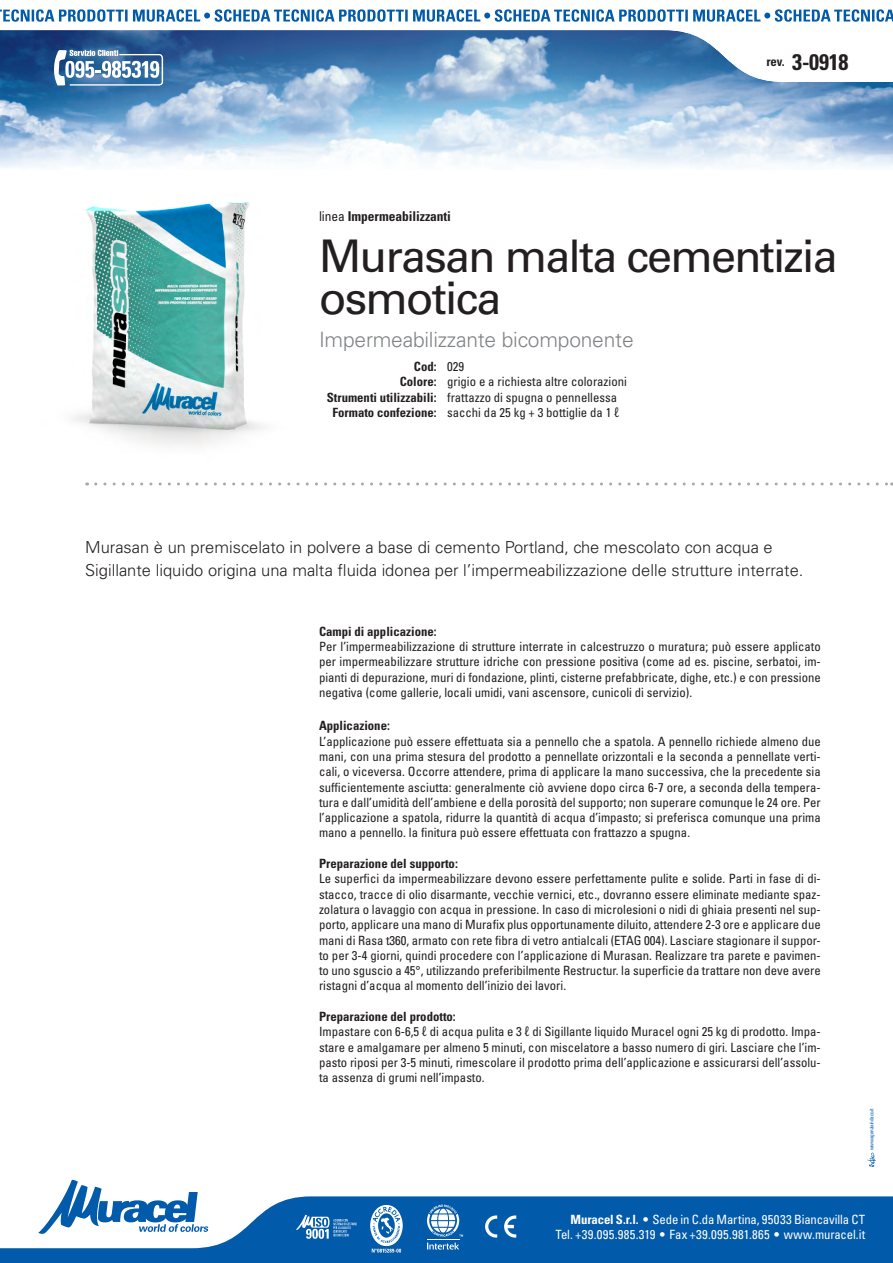
<style>
.page{position:relative;width:893px;height:1263px;background:#fff}
.page>*{position:absolute;margin:0;border:0;box-sizing:border-box;transform-origin:0 0}
.Linea{font:45px/42px "Univers LT Std";letter-spacing:-.04em;color:#231f20}
.Revisione{font:700 condensed 22.5px "Univers LT Std";color:#231f20}
.Linea-2{font:300 21px "Univers LT Std";letter-spacing:-.01em;color:#808285}
.Descrizione_estesa{font:300 16.5px/22.5px "Univers LT Std";color:#231f20}
.Linea-3{font:700 condensed 13.5px "Univers LT Std";letter-spacing:-.005em;color:#231f20}
.Testo_prima_pagina{font:condensed 12.75px/15.3px "Univers LT Std";color:#231f20;text-align:justify}
.Codice{font:condensed 12.75px "Univers LT Std";color:#231f20}
.t1{font:condensed 12.75px/15.3px "Univers LT Std";color:#fff;text-align:right}
.Testo_prima_pagina-2{font:700 condensed 12.75px "Univers LT Std";color:#231f20}
.Titolo_prima_pagina{font:700 condensed 12.75px "Univers LT Std";color:#231f20}
.Codice-2{font:700 condensed 12.75px "Univers LT Std";color:#231f20}
.t2{font:condensed 5.25px "Univers LT Std";letter-spacing:-.05em;color:#015aaa}
.s1{font-weight:400}
.s2{font-weight:700}
.s3{font-stretch:normal}
</style>
<div class="page">
<img style="left:0;top:82px;width:893px;height:86px">
<svg style="left:64px;top:1179px;width:134px;height:17px"></svg>
<svg style="left:0;top:1196px;width:893px;height:67px;fill:#015aaa"></svg>
<svg style="left:485px;top:1215px;width:31px;height:22px"></svg>
<svg style="left:296px;top:1215px;width:61px;height:24px"></svg>
<svg style="left:51px;top:82px;width:112px;height:4px"></svg>
<svg style="left:867px;top:1153px;width:9px;height:14px"></svg>
<svg style="left:370px;top:1205px;width:33px;height:47px"></svg>
<svg style="left:427px;top:1204px;width:36px;height:45px"></svg>
<svg style="left:0;top:30px;width:777px;height:52px;background:#5782b0"></svg>
<svg style="left:0;top:9px;width:893px;height:13px"></svg>
<svg style="left:96px;top:482px;width:797px;height:3px"></svg>
<img style="left:73px;top:202px;width:190px;height:243px">
<p class="Testo_prima_pagina-2" style="left:766px;top:54px;width:20px">rev.</p>
<p class="Revisione" style="left:792px;top:48px;width:58px">3-0918</p>
<p class="Linea-3" style="left:319px;top:208px;width:133px"><span class="s1">linea</span> Impermeabilizzanti</p>
<p class="Linea" style="left:319px;top:235px;width:520px">Murasan malta cementizia osmotica</p>
<p class="Linea-2" style="left:319px;top:327px;width:316px">Impermeabilizzante bicomponente</p>
<p class="Codice-2" style="left:414px;top:359px;width:52px">Cod: <span class="s1">029</span></p>
<p class="Codice" style="left:400px;top:374px;width:229px"><span class="s2">Colore:</span> grigio e a richiesta altre colorazioni</p>
<p class="Codice" style="left:327px;top:389px;width:292px"><span class="s2">Strumenti utilizzabili:</span> frattazzo di spugna o pennellessa</p>
<p class="Codice" style="left:332px;top:404px;width:288px"><span class="s2">Formato confezione:</span> sacchi da 25 kg + 3 bottiglie da 1 ℓ</p>
<p class="Descrizione_estesa" style="left:85px;top:536px;width:720px">Murasan è un premiscelato in polvere a base di cemento Portland, che mescolato con acqua e<br>Sigillante liquido origina una malta fluida idonea per l’impermeabilizzazione delle strutture interrate.</p>
<p class="Titolo_prima_pagina" style="left:319px;top:623px;width:119px">Campi di applicazione:</p>
<p class="Testo_prima_pagina" style="left:319px;top:639px;width:503px">Per l’impermeabilizzazione di strutture interrate in calcestruzzo o muratura; può essere applicato per impermeabilizzare strutture idriche con pressione positiva (come ad es. piscine, serbatoi, im&shy;pianti di depurazione, muri di fondazione, plinti, cisterne prefabbricate, dighe, etc.) e con pressione negativa (come gallerie, locali umidi, vani ascensore, cunicoli di servizio).</p>
<p class="Testo_prima_pagina-2" style="left:319px;top:718px;width:72px">Applicazione:</p>
<p class="Testo_prima_pagina" style="left:319px;top:733px;width:503px">L’applicazione può essere effettuata sia a pennello che a spatola. A pennello richiede almeno due mani, con una prima stesura del prodotto a pennellate orizzontali e la seconda a pennellate verti&shy;cali, o viceversa. Occorre attendere, prima di applicare la mano successiva, che la precedente sia sufficientemente asciutta: generalmente ciò avviene dopo circa 6-7 ore, a seconda della tempera&shy;tura e dall’umidità dell’ambiene e della porosità del supporto; non superare comunque le 24 ore. Per l’applicazione a spatola, ridurre la quantità di acqua d’impasto; si preferisca comunque una prima mano a pennello. la finitura può essere effettuata con frattazzo a spugna.</p>
<p class="Testo_prima_pagina-2" style="left:319px;top:856px;width:140px">Preparazione del supporto:</p>
<p class="Testo_prima_pagina" style="left:319px;top:871px;width:503px">Le superfici da impermeabilizzare devono essere perfettamente pulite e solide. Parti in fase di di&shy;stacco, tracce di olio disarmante, vecchie vernici, etc., dovranno essere eliminate mediante spaz&shy;zolatura o lavaggio con acqua in pressione. In caso di microlesioni o nidi di ghiaia presenti nel sup&shy;porto, applicare una mano di Murafix plus opportunamente diluito, attendere 2-3 ore e applicare due mani di Rasa t360, armato con rete fibra di vetro antialcali (ETAG 004). Lasciare stagionare il suppor&shy;to per 3-4 giorni, quindi procedere con l’applicazione di Murasan. Realizzare tra parete e pavimen&shy;to uno sguscio a 45°, utilizzando preferibilmente Restructur. la superficie da trattare non deve avere ristagni d’acqua al momento dell’inizio dei lavori.</p>
<p class="Testo_prima_pagina-2" style="left:319px;top:1009px;width:138px">Preparazione del prodotto:</p>
<p class="Testo_prima_pagina" style="left:319px;top:1024px;width:503px">Impastare con 6-6,5 ℓ di acqua pulita e 3 ℓ di Sigillante liquido Muracel ogni 25 kg di prodotto. Impa&shy;stare e amalgamare per almeno 5 minuti, con miscelatore a basso numero di giri. Lasciare che l’im&shy;pasto riposi per 3-5 minuti, rimescolare il prodotto prima dell’applicazione e assicurarsi dell’assolu&shy;ta assenza di grumi nell’impasto.</p>
<p class="t2" style="left:868px;top:1150px;width:43px;rotate:-90deg">www.agenziaindaco.it</p>
<p class="t1" style="left:555px;top:1211px;width:311px"><span class="s2">Muracel S.r.l.</span> <span class="s3">•</span> Sede in C.da Martina, 95033 Biancavilla CT<br>Tel. +39.095.985.319 <span class="s3">•</span> Fax +39.095.981.865 <span class="s3">•</span> www.muracel.it</p>
</div>
